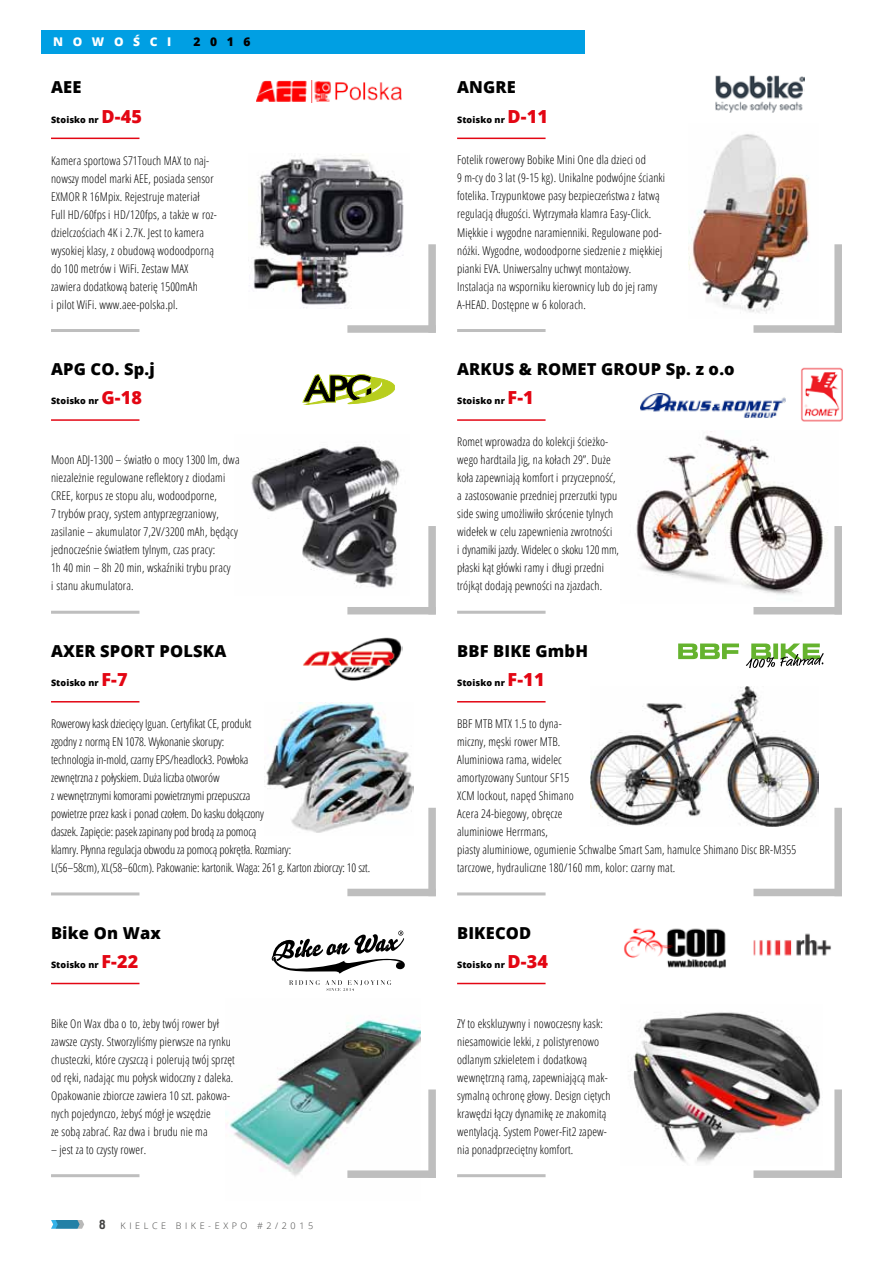
<style>
.page{position:relative;width:893px;height:1263px;background:#fff}
.page>*{position:absolute;margin:0;border:0;box-sizing:border-box;transform-origin:0 0}
.t1{font:800 16.5px "Open Sans";letter-spacing:.01em;color:#000}
.t2{font:300 condensed 12px/18px "Open Sans";letter-spacing:.01em;color:#000}
.t3{font:300 condensed 12px/18px "Open Sans";letter-spacing:-.01em;color:#000}
.t4{font:800 12px "Open Sans";letter-spacing:.8em;color:#fff}
.t5{font:800 12px "Open Sans";color:#000}
.t6{font:800 9px "Open Sans";letter-spacing:.01em;color:#000}
.t7{font:300 9px "Open Sans";letter-spacing:.4em;color:#424241}
.s1{font-size:18px;color:#e30613}
.s2{font-family:"Kelson Sans";font-weight:700;font-size:12px}
</style>
<div class="page">
<img style="left:266px;top:702px;width:147px;height:131px">
<img style="left:636px;top:431px;width:192px;height:164px">
<img style="left:628px;top:1012px;width:193px;height:152px">
<img style="left:225px;top:1020px;width:196px;height:156px">
<img style="left:591px;top:687px;width:227px;height:139px">
<img style="left:251px;top:446px;width:149px;height:142px">
<div style="left:41px;top:30px;width:544px;height:23px;background:#009fe3"></div>
<hr style="left:51px;top:329px;width:88px;height:3px;background:#bebebe">
<hr style="left:51px;top:611px;width:88px;height:3px;background:#bebebe">
<hr style="left:51px;top:892px;width:88px;height:3px;background:#bebebe">
<hr style="left:51px;top:1174px;width:88px;height:3px;background:#bebebe">
<hr style="left:457px;top:329px;width:89px;height:3px;background:#bebebe">
<hr style="left:457px;top:611px;width:89px;height:3px;background:#bebebe">
<hr style="left:457px;top:892px;width:89px;height:3px;background:#bebebe">
<hr style="left:457px;top:1174px;width:89px;height:3px;background:#bebebe">
<hr style="left:51px;top:138px;width:88px;height:1px;background:#e30613">
<hr style="left:51px;top:419px;width:88px;height:2px;background:#e30613">
<hr style="left:51px;top:701px;width:88px;height:1px;background:#e30613">
<hr style="left:51px;top:983px;width:88px;height:1px;background:#e30613">
<hr style="left:457px;top:138px;width:89px;height:1px;background:#e30613">
<hr style="left:457px;top:419px;width:89px;height:2px;background:#e30613">
<hr style="left:457px;top:701px;width:89px;height:1px;background:#e30613">
<hr style="left:457px;top:983px;width:89px;height:1px;background:#e30613">
<div style="left:347px;top:325px;width:89px;height:8px;background:#bebebe"></div>
<div style="left:428px;top:244px;width:8px;height:89px;background:#bebebe"></div>
<div style="left:347px;top:607px;width:89px;height:7px;background:#bebebe"></div>
<div style="left:428px;top:526px;width:8px;height:88px;background:#bebebe"></div>
<div style="left:347px;top:889px;width:89px;height:7px;background:#bebebe"></div>
<div style="left:428px;top:808px;width:8px;height:88px;background:#bebebe"></div>
<div style="left:347px;top:1170px;width:89px;height:8px;background:#bebebe"></div>
<div style="left:428px;top:1089px;width:8px;height:89px;background:#bebebe"></div>
<div style="left:753px;top:325px;width:89px;height:8px;background:#bebebe"></div>
<div style="left:834px;top:244px;width:8px;height:89px;background:#bebebe"></div>
<div style="left:753px;top:607px;width:89px;height:7px;background:#bebebe"></div>
<div style="left:834px;top:526px;width:8px;height:88px;background:#bebebe"></div>
<div style="left:753px;top:889px;width:89px;height:7px;background:#bebebe"></div>
<div style="left:834px;top:808px;width:8px;height:88px;background:#bebebe"></div>
<div style="left:753px;top:1170px;width:89px;height:8px;background:#bebebe"></div>
<div style="left:834px;top:1089px;width:8px;height:89px;background:#bebebe"></div>
<img style="left:253px;top:154px;width:151px;height:154px">
<img style="left:257px;top:81px;width:145px;height:22px">
<img style="left:715px;top:76px;width:90px;height:36px">
<img style="left:689px;top:134px;width:120px;height:180px">
<svg style="left:303px;top:374px;width:92px;height:30px"></svg>
<img style="left:303px;top:637px;width:100px;height:44px">
<svg style="left:678px;top:643px;width:146px;height:25px"></svg>
<svg style="left:289px;top:980px;width:102px;height:11px"></svg>
<svg style="left:271px;top:930px;width:134px;height:44px"></svg>
<img style="left:624px;top:928px;width:102px;height:41px">
<img style="left:753px;top:933px;width:78px;height:23px">
<img style="left:641px;top:393px;width:144px;height:25px">
<img style="left:801px;top:367px;width:42px;height:55px">
<svg style="left:51px;top:1220px;width:33px;height:9px"></svg>
<p class="t4" style="left:53px;top:33px;width:120px">Nowości</p>
<p class="t5" style="left:194px;top:33px;width:58px">2016</p>
<h1 class="t1" style="left:51px;top:75px;width:32px">AEE</h1>
<h1 class="t1" style="left:457px;top:75px;width:60px">ANGRE</h1>
<p class="t6" style="left:51px;top:112px;width:92px">Stoisko nr <span class="s1">D-45</span></p>
<p class="t6" style="left:457px;top:112px;width:92px">Stoisko nr <span class="s1">D-11</span></p>
<p class="t2" style="left:51px;top:151px;width:167px">Kamera sportowa S71Touch MAX to naj&shy;nowszy model marki AEE, posiada sensor EXMOR R 16Mpix. Rejestruje materiał Full HD/60fps i HD/120fps, a także w roz&shy;dzielczościach 4K i 2.7K. Jest to kamera wysokiej klasy, z obudową wodoodporną do 100 metrów i WiFi. Zestaw MAX zawiera dodatkową baterię 1500mAh<br>i pilot WiFi. www.aee-polska.pl.</p>
<p class="t2" style="left:457px;top:151px;width:209px">Fotelik rowerowy Bobike Mini One dla dzieci od<br>9 m-cy do 3 lat (9-15 kg). Unikalne podwójne ścianki fotelika. Trzypunktowe pasy bezpieczeństwa z łatwą regulacją długości. Wytrzymała klamra Easy-Click.<br>Miękkie i wygodne naramienniki. Regulowane pod&shy;nóżki. Wygodne, wodoodporne siedzenie z miękkiej pianki EVA. Uniwersalny uchwyt montażowy.<br>Instalacja na wsporniku kierownicy lub do jej ramy A-HEAD. Dostępne w 6 kolorach.</p>
<h1 class="t1" style="left:51px;top:357px;width:105px">APG CO. Sp.j</h1>
<h1 class="t1" style="left:457px;top:357px;width:279px">ARKUS &amp; ROMET GROUP Sp. z o.o</h1>
<p class="t6" style="left:51px;top:394px;width:93px">Stoisko nr <span class="s1">G-18</span></p>
<p class="t6" style="left:457px;top:394px;width:78px">Stoisko nr <span class="s1">F-1</span></p>
<p class="t2" style="left:51px;top:450px;width:190px">Moon ADJ-1300 – światło o mocy 1300 lm, dwa niezależnie regulowane reflektory z diodami CREE, korpus ze stopu alu, wodoodporne,<br>7 trybów pracy, system antyprzegrzaniowy, zasilanie – akumulator 7,2V/3200 mAh, będący jednocześnie światłem tylnym, czas pracy:<br>1h 40 min – 8h 20 min, wskaźniki trybu pracy<br>i stanu akumulatora.</p>
<p class="t2" style="left:457px;top:432px;width:163px">Romet wprowadza do kolekcji ścieżko&shy;wego hardtaila Jig, na kołach 29”. Duże koła zapewniają komfort i przyczepność, a zastosowanie przedniej przerzutki typu side swing umożliwiło skrócenie tylnych widełek w celu zapewnienia zwrotności<br>i dynamiki jazdy. Widelec o skoku 120 mm, płaski kąt główki ramy i długi przedni trójkąt dodają pewności na zjazdach.</p>
<h1 class="t1" style="left:51px;top:638px;width:177px">AXER SPORT POLSKA</h1>
<h1 class="t1" style="left:457px;top:638px;width:132px">BBF BIKE GmbH</h1>
<p class="t6" style="left:51px;top:676px;width:78px">Stoisko nr <span class="s1">F-7</span></p>
<p class="t6" style="left:457px;top:676px;width:89px">Stoisko nr <span class="s1">F-11</span></p>
<p class="t3" style="left:51px;top:714px;width:321px">Rowerowy kask dziecięcy Iguan. Certyfikat CE, produkt<br>zgodny z normą EN 1078. Wykonanie skorupy:<br>technologia in-mold, czarny EPS/headlock3. Powłoka<br>zewnętrzna z połyskiem. Duża liczba otworów<br>z wewnętrznymi komorami powietrznymi przepuszcza<br>powietrze przez kask i ponad czołem. Do kasku dołączony<br>daszek. Zapięcie: pasek zapinany pod brodą za pomocą<br>klamry. Płynna regulacja obwodu za pomocą pokrętła. Rozmiary:<br>L(56–58cm), XL(58–60cm). Pakowanie: kartonik. Waga: 261 g. Karton zbiorczy: 10 szt.</p>
<p class="t2" style="left:457px;top:714px;width:341px">BBF MTB MTX 1.5 to dyna-<br>miczny, męski rower MTB.<br>Aluminiowa rama, widelec<br>amortyzowany Suntour SF15<br>XCM lockout, napęd Shimano<br>Acera 24-biegowy, obręcze<br>aluminiowe Herrmans,<br>piasty aluminiowe, ogumienie Schwalbe Smart Sam, hamulce Shimano Disc BR-M355 tarczowe, hydrauliczne 180/160 mm, kolor: czarny mat.</p>
<h1 class="t1" style="left:51px;top:920px;width:111px">Bike On Wax</h1>
<h1 class="t1" style="left:457px;top:920px;width:29px">bikeCO</h1>
<h1 class="t1" style="left:519px;top:920px;width:14px">D</h1>
<p class="t6" style="left:51px;top:958px;width:89px">Stoisko nr <span class="s1">F-22</span></p>
<p class="t6" style="left:457px;top:958px;width:92px">Stoisko nr <span class="s1">D-34</span></p>
<p class="t2" style="left:51px;top:1014px;width:185px">Bike On Wax dba o to, żeby twój rower był zawsze czysty. Stworzyliśmy pierwsze na rynku chusteczki, które czyszczą i polerują twój sprzęt od ręki, nadając mu połysk widoczny z daleka.<br>Opakowanie zbiorcze zawiera 10 szt. pakowa&shy;nych pojedynczo, żebyś mógł je wszędzie<br>ze sobą zabrać. Raz dwa i brudu nie ma</p>
<p class="t2" style="left:51px;top:1140px;width:97px">– jest za to czysty rower.</p>
<p class="t2" style="left:457px;top:1014px;width:155px">ZY to ekskluzywny i nowoczesny kask: niesamowicie lekki, z polistyrenowo odlanym szkieletem i dodatkową wewnętrzną ramą, zapewniającą mak&shy;symalną ochronę głowy. Design ciętych krawędzi łączy dynamikę ze znakomitą wentylacją. System Power-Fit2 zapew&shy;nia ponadprzeciętny komfort.</p>
<p class="t7" style="left:99px;top:1219px;width:94px"><span class="s2">8</span> KIELCE BIKE</p>
<p class="t7" style="left:208px;top:1219px;width:24px">-EXPO</p>
<p class="t7" style="left:257px;top:1219px;width:58px">#2/2015</p>
</div>
